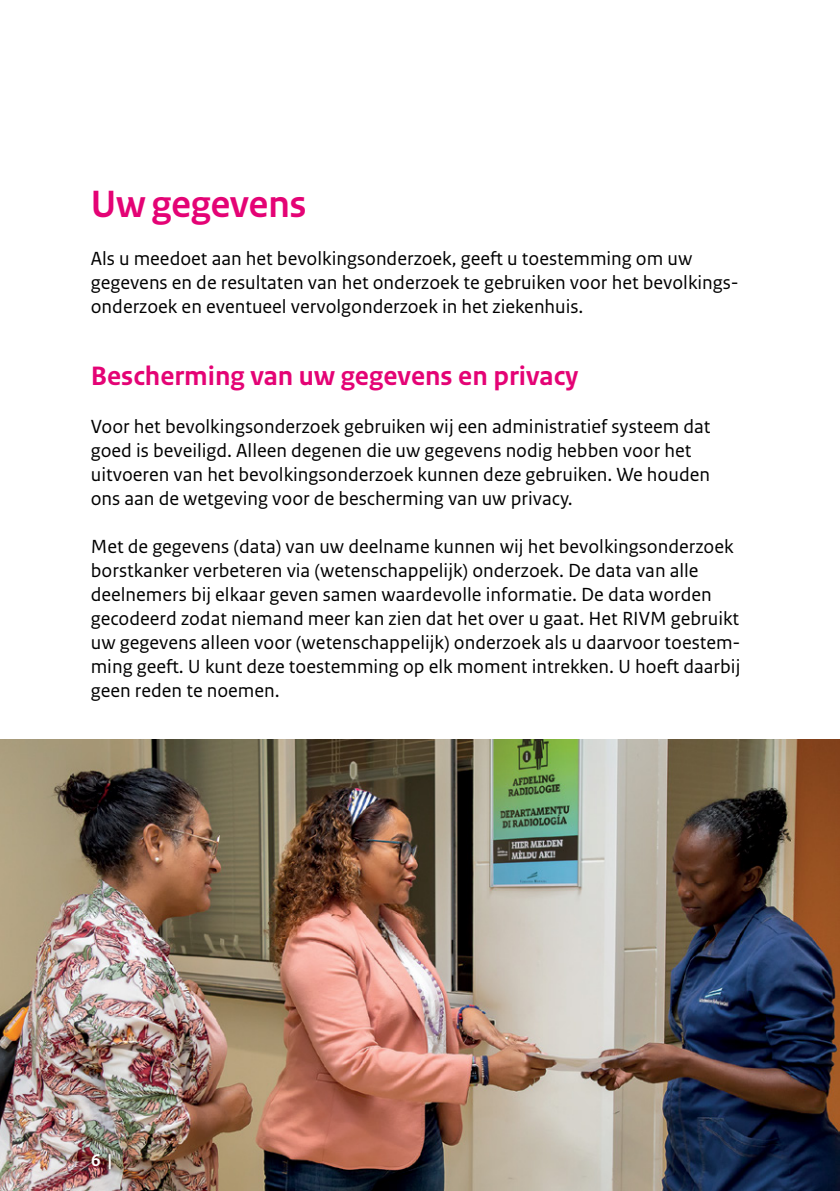
<style>
.page{position:relative;width:840px;height:1191px;background:#fff}
.page>*{position:absolute;margin:0;border:0;box-sizing:border-box;transform-origin:0 0}
._05_RIVM_Paragraafko{font:700 40px "Rijksoverheid Sans Heading";color:#e40375}
._06_RIVM_Alineakop{font:700 28px "Rijksoverheid Sans Text";color:#e40375}
._10_RIVM_Broodtekst{font:20px/24px "Rijksoverheid Sans Text";color:#000}
.t1{font:700 18px "Rijksoverheid Sans Text";color:#fff}
</style>
<div class="page">
<img style="left:0;top:739px;width:839px;height:452px">
<p class="_05_RIVM_Paragraafko" style="left:91px;top:181px;width:217px">Uw gegevens</p>
<p class="_10_RIVM_Broodtekst" style="left:91px;top:247px;width:649px">Als u meedoet aan het bevolkingsonderzoek, geeft u toestemming om uw gegevens en de resultaten van het onderzoek te gebruiken voor het bevolkings&shy;onderzoek en eventueel vervolgonderzoek in het ziekenhuis.</p>
<h3 class="_06_RIVM_Alineakop" style="left:91px;top:360px;width:489px">Bescherming van uw gegevens en privacy</h3>
<p class="_10_RIVM_Broodtekst" style="left:91px;top:415px;width:621px">Voor het bevolkingsonderzoek gebruiken wij een administratief systeem dat goed is beveiligd. Alleen degenen die uw gegevens nodig hebben voor het uitvoeren van het bevolkingsonderzoek kunnen deze gebruiken. We houden ons aan de wetgeving voor de bescherming van uw privacy.</p>
<p class="_10_RIVM_Broodtekst" style="left:91px;top:535px;width:651px">Met de gegevens (data) van uw deelname kunnen wij het bevolkingsonderzoek borstkanker verbeteren via (wetenschappelijk) onderzoek. De data van alle deelnemers bij elkaar geven samen waardevolle informatie. De data worden gecodeerd zodat niemand meer kan zien dat het over u gaat. Het RIVM gebruikt uw gegevens alleen voor (wetenschappelijk) onderzoek als u daarvoor toestem&shy;ming geeft. U kunt deze toestemming op elk moment intrekken. U hoeft daarbij geen reden te noemen.</p>
<p class="t1" style="left:91px;top:1149px;width:22px">6 |</p>
</div>
